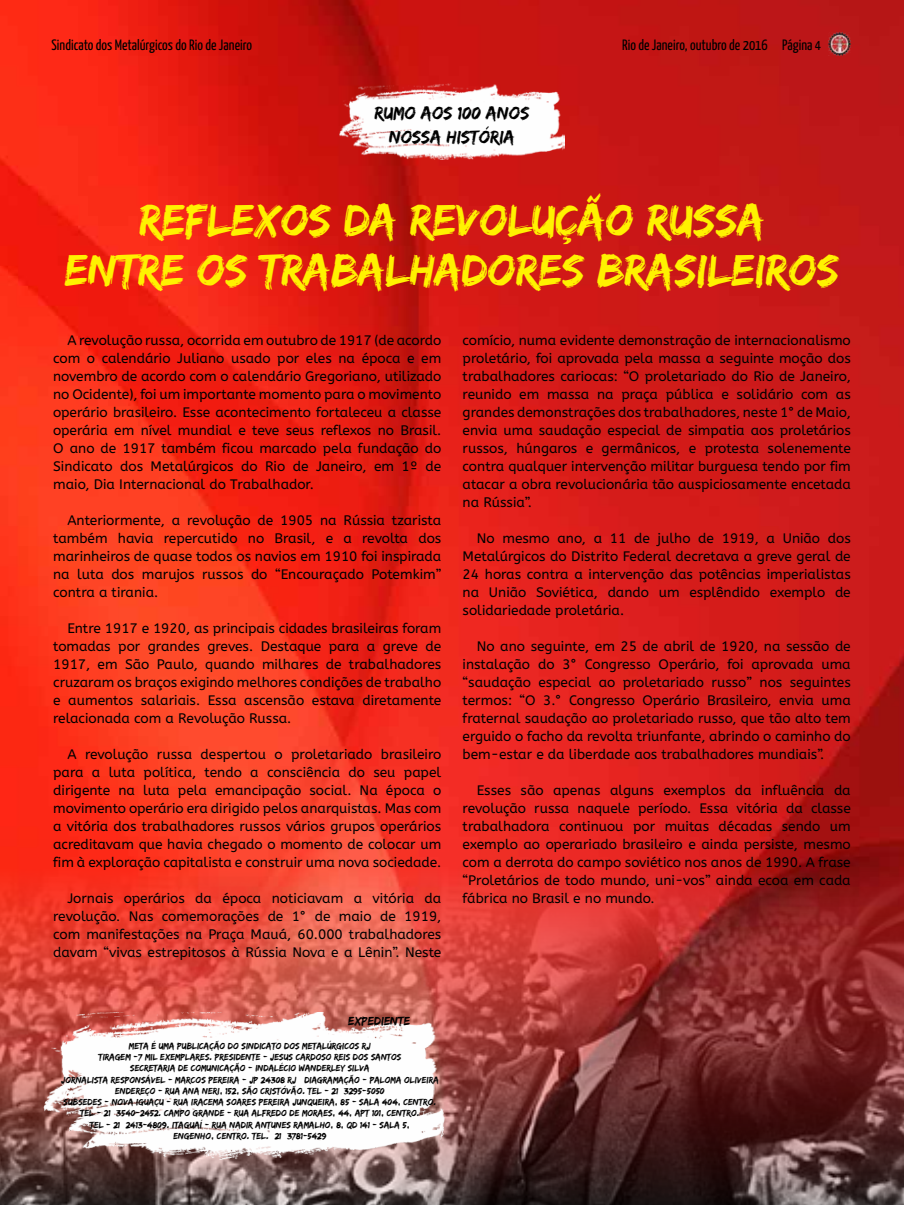
<style>
.page{position:relative;width:904px;height:1205px;background:#fff}
.page>*{position:absolute;margin:0;border:0;box-sizing:border-box;transform-origin:0 0}
.t1{font:46.25px/50px "Edo";color:#fff200;text-align:center}
.t2{font:18.75px/23.8px "Edo";color:#000;text-align:center}
.t3{font:15px "Yanone Kaffeesatz";color:#000}
.t4{font:13.75px/18px "A Bee Zee";color:#000;text-align:justify}
.t5{font:12.5px "Edo";color:#000}
.t6{font:9.38px/11.2px "Edo";color:#000;text-align:center}
</style>
<div class="page">
<img style="left:0;top:0;width:904px;height:839px">
<img style="left:0;top:839px;width:904px;height:366px">
<img style="left:828px;top:33px;width:22px;height:22px">
<img style="left:43px;top:1013px;width:401px;height:147px">
<img style="left:339px;top:83px;width:225px;height:76px">
<p class="t3" style="left:51px;top:36px;width:202px">Sindicato dos Metalúrgicos do Rio de Janeiro</p>
<p class="t3" style="left:622px;top:36px;width:200px">Rio de Janeiro, outubro de 2016 Página 4</p>
<h2 class="t2" style="left:374px;top:100px;width:156px">RUMO AOS 100 ANOS<br>NOSSA HISTÓRIA</h2>
<h1 class="t1" style="left:65px;top:194px;width:775px">REFLEXOS DA REVOLUÇÃO RUSSA<br>ENTRE OS TRABALHADORES BRASILEIROS</h1>
<p class="t4" style="left:53px;top:331px;width:390px;text-indent:14px">A revolução russa, ocorrida em outubro de 1917 (de acordo com o calendário Juliano usado por eles na época e em novembro de acordo com o calendário Gregoriano, utilizado no Ocidente), foi um importante momento para o movimento operário brasileiro. Esse acontecimento fortaleceu a classe operária em nível mundial e teve seus reflexos no Brasil.<br>O ano de 1917 também ficou marcado pela fundação do Sindicato dos Metalúrgicos do Rio de Janeiro, em 1º de maio, Dia Internacional do Trabalhador.</p>
<p class="t4" style="left:53px;top:511px;width:390px;text-indent:14px">Anteriormente, a revolução de 1905 na Rússia tzarista também havia repercutido no Brasil, e a revolta dos marinheiros de quase todos os navios em 1910 foi inspirada na luta dos marujos russos do “Encouraçado Potemkim” contra a tirania.</p>
<p class="t4" style="left:53px;top:619px;width:390px;text-indent:14px">Entre 1917 e 1920, as principais cidades brasileiras foram tomadas por grandes greves. Destaque para a greve de 1917, em São Paulo, quando milhares de trabalhadores cruzaram os braços exigindo melhores condições de trabalho e aumentos salariais. Essa ascensão estava diretamente relacionada com a Revolução Russa.</p>
<p class="t4" style="left:53px;top:745px;width:390px;text-indent:14px">A revolução russa despertou o proletariado brasileiro para a luta política, tendo a consciência do seu papel dirigente na luta pela emancipação social. Na época o movimento operário era dirigido pelos anarquistas. Mas com a vitória dos trabalhadores russos vários grupos operários acreditavam que havia chegado o momento de colocar um fim à exploração capitalista e construir uma nova sociedade.</p>
<p class="t4" style="left:53px;top:889px;width:390px;text-indent:14px">Jornais operários da época noticiavam a vitória da revolução. Nas comemorações de 1° de maio de 1919, com manifestações na Praça Mauá, 60.000 trabalhadores davam “vivas estrepitosos à Rússia Nova e a Lênin”. Neste</p>
<p class="t4" style="left:462px;top:331px;width:390px">comício, numa evidente demonstração de internacionalismo proletário, foi aprovada pela massa a seguinte moção dos trabalhadores cariocas: “O proletariado do Rio de Janeiro, reunido em massa na praça pública e solidário com as grandes demonstrações dos trabalhadores, neste 1° de Maio, envia uma saudação especial de simpatia aos proletários russos, húngaros e germânicos, e protesta solenemente contra qualquer intervenção militar burguesa tendo por fim atacar a obra revolucionária tão auspiciosamente encetada na Rússia”.</p>
<p class="t4" style="left:462px;top:529px;width:390px;text-indent:14px">No mesmo ano, a 11 de julho de 1919, a União dos Metalúrgicos do Distrito Federal decretava a greve geral de 24 horas contra a intervenção das potências imperialistas na União Soviética, dando um esplêndido exemplo de solidariedade proletária.</p>
<p class="t4" style="left:462px;top:637px;width:390px;text-indent:14px">No ano seguinte, em 25 de abril de 1920, na sessão de instalação do 3° Congresso Operário, foi aprovada uma “saudação especial ao proletariado russo” nos seguintes termos: “O 3.° Congresso Operário Brasileiro, envia uma fraternal saudação ao proletariado russo, que tão alto tem erguido o facho da revolta triunfante, abrindo o caminho do bem-estar e da liberdade aos trabalhadores mundiais”.</p>
<p class="t4" style="left:462px;top:781px;width:390px;text-indent:14px">Esses são apenas alguns exemplos da influência da revolução russa naquele período. Essa vitória da classe trabalhadora continuou por muitas décadas sendo um exemplo ao operariado brasileiro e ainda persiste, mesmo com a derrota do campo soviético nos anos de 1990. A frase “Proletários de todo mundo, uni-vos” ainda ecoa em cada fábrica no Brasil e no mundo.</p>
<p class="t5" style="left:348px;top:1013px;width:63px">EXPEDIENTE</p>
<p class="t6" style="left:61px;top:1040px;width:379px">META É UMA PUBLICAÇÃO DO SINDICATO DOS METALÚRGICOS RJ<br>TIRAGEM -7 MIL EXEMPLARES. PRESIDENTE - JESUS CARDOSO REIS DOS SANTOS<br>SECRETARIA DE COMUNICAÇÃO - INDALÉCIO WANDERLEY SILVA<br>JORNALISTA RESPONSÁVEL:- MARCOS PEREIRA - JP 24308 RJ DIAGRAMAÇÃO:- PALOMA OLIVEIRA ENDEREÇO - RUA ANA NERI, 152, SÃO CRISTÓVÃO. TEL - 21) 3295-5050<br>SUBSEDES - NOVA IGUAÇU - RUA IRACEMA SOARES PEREIRA JUNQUEIRA, 85 - SALA 404, CENTRO.<br>TEL - 21) 3540-2452. CAMPO GRANDE - RUA ALFREDO DE MORAES, 44, APT 101, CENTRO.<br>TEL - 21) 2413-4809. ITAGUAÍ - RUA NADIR ANTUNES RAMALHO, 8, QD 141 - SALA 5,<br>ENGENHO, CENTRO. TEL. (21) 3781-5429</p>
</div>
